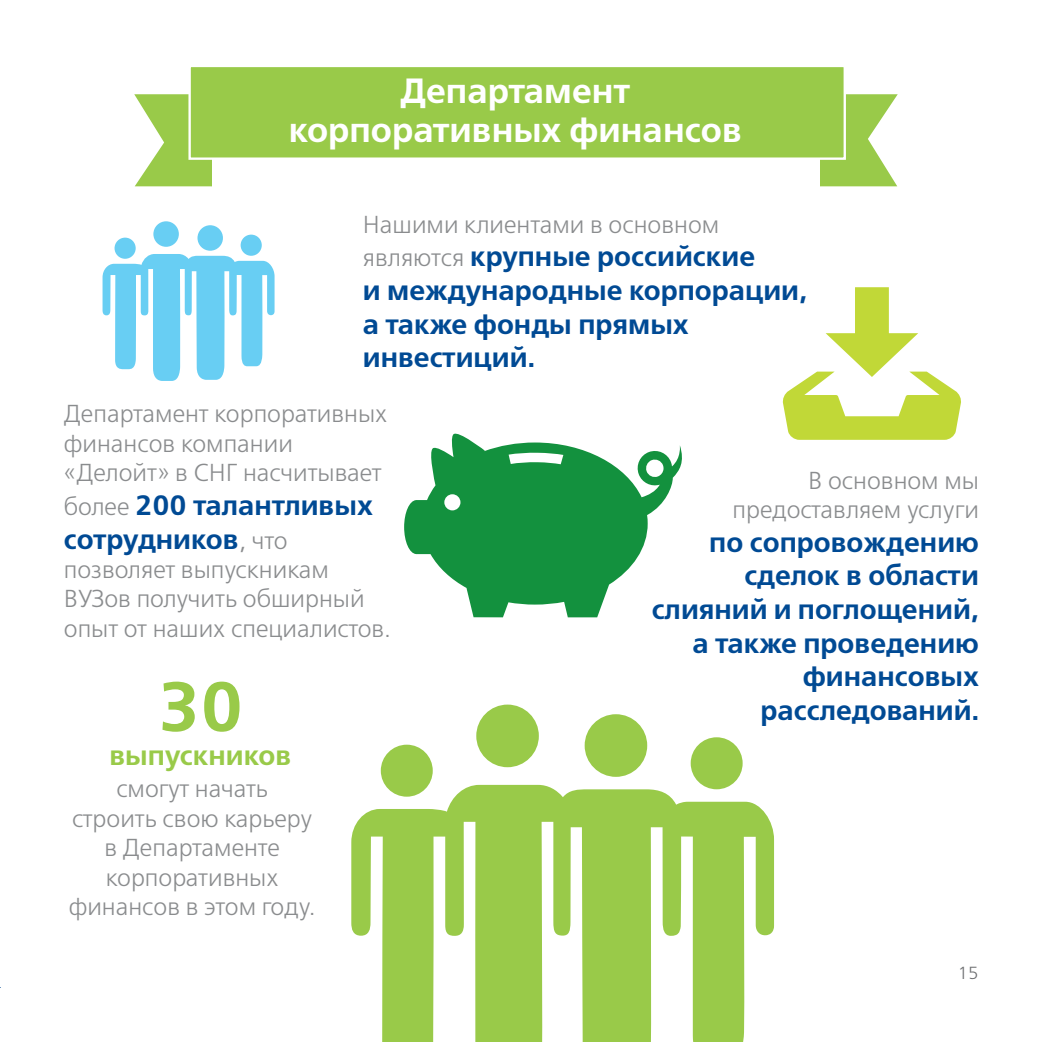
<style>
.page{position:relative;width:1042px;height:1042px;background:#fff}
.page>*{position:absolute;margin:0;border:0;box-sizing:border-box;transform-origin:0 0}
.t1{font:600 70px "Free Set";color:#99ca49}
.t2{font:600 35px/38.5px "Free Set";color:#fff;text-align:center}
.t3{font:600 28px/33.6px "Free Set";color:#004a94}
.t4{font:600 28px "Free Set";color:#99ca49}
.t5{font:300 24.5px/29.4px "Free Set";color:#8a8c8e}
.t6{font:300 17.5px "Free Set";color:#6d6e71}
.s1{font-weight:300;font-size:24.5px;color:#8a8c8e}
</style>
<div class="page">
<svg style="left:351px;top:704px;width:423px;height:338px;fill:#99ca49"></svg>
<svg style="left:103px;top:221px;width:171px;height:160px"></svg>
<svg style="left:404px;top:433px;width:278px;height:184px;fill:#13913e"></svg>
<svg style="left:782px;top:287px;width:179px;height:153px"></svg>
<svg style="left:134px;top:94px;width:78px;height:92px"></svg>
<svg style="left:820px;top:94px;width:78px;height:92px"></svg>
<div style="left:190px;top:66px;width:655px;height:92px;background:#99ca49"></div>
<div style="left:188px;top:65px;width:658px;height:95px;border:2px solid #fff"></div>
<h2 class="t2" style="left:289px;top:73px;width:454px">Департамент корпоративных финансов</h2>
<p class="t5" style="left:363px;top:210px;width:358px">Нашими клиентами в основном</p>
<p class="t3" style="left:363px;top:241px;width:446px"><span class="s1">являются</span> крупные российские<br>и международные корпорации, а также фонды прямых инвестиций.</p>
<p class="t5" style="left:64px;top:400px;width:325px">Департамент корпоративных финансов компании «Делойт» в СНГ насчитывает</p>
<p class="t3" style="left:64px;top:489px;width:310px"><span class="s1">более</span> 200 талантливых сотрудников<span class="s1">, что</span></p>
<p class="t5" style="left:64px;top:555px;width:329px">позволяет выпускникам<br>ВУЗов получить обширный опыт от наших специалистов.</p>
<h1 class="t1" style="left:157px;top:665px;width:87px">30</h1>
<p class="t4" style="left:109px;top:738px;width:183px">выпускников</p>
<p class="t5" style="left:69px;top:775px;width:248px;text-align:center">смогут начать<br>строить свою карьеру в Департаменте корпоративных финансов в этом году.</p>
<p class="t5" style="left:732px;top:466px;width:248px;text-align:right">В основном мы предоставляем услуги</p>
<p class="t3" style="left:651px;top:526px;width:329px;text-align:right">по сопровождению сделок в области слияний и поглощений, а также проведению финансовых расследований.</p>
<p class="t6" style="left:957px;top:962px;width:23px">15</p>
</div>
